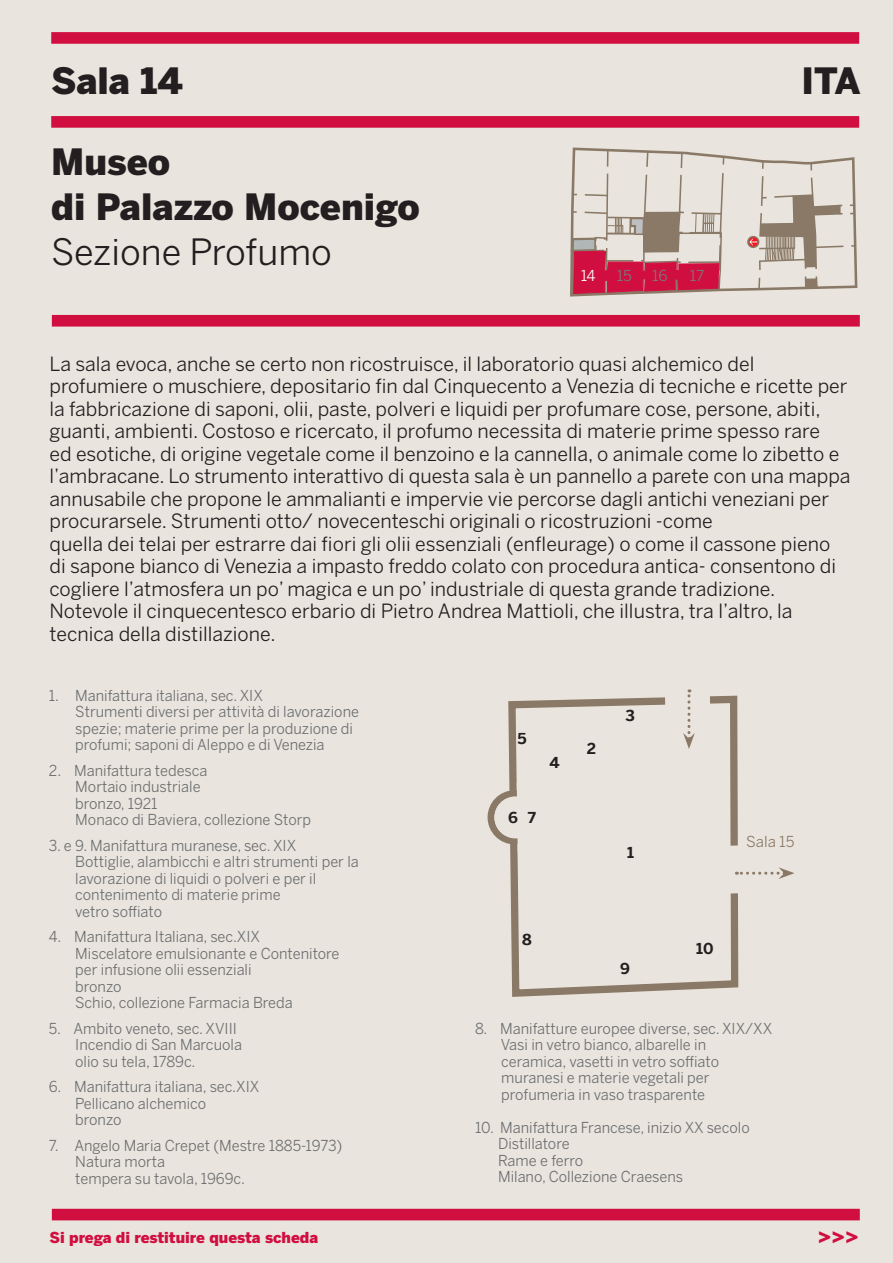
<style>
.page{position:relative;width:893px;height:1263px;background:#e9e5de}
.page>*{position:absolute;margin:0;border:0;box-sizing:border-box;transform-origin:0 0}
.t1{font:900 36px/45px "Benton Sans";color:#231f20}
.t2{font:36px "Benton Sans";color:#231f20}
.t3{font:900 21px "Benton Sans";color:#d10e40}
.t4{font:19.5px/22.5px "Benton Sans";color:#231f20}
.t5{font:700 15.15px "Benton Sans";color:#231f20}
.t6{font:15px/16.5px "Benton Sans";color:#6c6d70}
.t7{font:900 15px "Benton Sans";color:#d10e40}
.t8{font:15px "Benton Sans";color:#8a7966}
.t9{font:15px "Benton Sans";color:#787a7d}
.t10{font:15px "Benton Sans";color:#fff}
</style>
<div class="page">
<div style="left:52px;top:1209px;width:808px;height:11px;background:#d10e40"></div>
<div style="left:51px;top:32px;width:808px;height:12px;background:#d10e40"></div>
<div style="left:52px;top:315px;width:808px;height:12px;background:#d10e40"></div>
<div style="left:51px;top:116px;width:808px;height:12px;background:#d10e40"></div>
<svg style="left:504px;top:692px;width:238px;height:309px;background:#e0dbd3"></svg>
<div style="left:665px;top:689px;width:46px;height:60px;background:#e9e5de"></div>
<div style="left:717px;top:845px;width:77px;height:49px;background:#e9e5de"></div>
<div style="left:488px;top:790px;width:54px;height:54px;border:7px solid #8a7966;border-radius:50%"></div>
<div style="left:494px;top:796px;width:42px;height:42px;background:#e9e5de;border-radius:50%"></div>
<div style="left:517px;top:778px;width:58px;height:76px;background:#e9e5de"></div>
<svg style="left:569px;top:146px;width:290px;height:152px;background:#d4bab7"></svg>
<h1 class="t1" style="left:51px;top:58px;width:133px">Sala 14</h1>
<h1 class="t1" style="left:801px;top:58px;width:61px">ITA</h1>
<h1 class="t1" style="left:51px;top:139px;width:370px">Museo<br>di Palazzo Mocenigo</h1>
<h1 class="t2" style="left:51px;top:230px;width:282px">Sezione Profumo</h1>
<p class="t10" style="left:581px;top:266px;width:16px">14</p>
<p class="t9" style="left:617px;top:267px;width:17px">15</p>
<p class="t9" style="left:652px;top:267px;width:17px">16</p>
<p class="t9" style="left:690px;top:267px;width:16px">17</p>
<p class="t4" style="left:49px;top:353px;width:802px">La sala evoca, anche se certo non ricostruisce, il laboratorio quasi alchemico del profumiere o muschiere, depositario fin dal Cinquecento a Venezia di tecniche e ricette per la fabbricazione di saponi, olii, paste, polveri e liquidi per profumare cose, persone, abiti, guanti, ambienti. Costoso e ricercato, il profumo necessita di materie prime spesso rare<br>ed esotiche, di origine vegetale come il benzoino e la cannella, o animale come lo zibetto e l’ambracane. Lo strumento interattivo di questa sala è un pannello a parete con una mappa annusabile che propone le ammalianti e impervie vie percorse dagli antichi veneziani per procurarsele. Strumenti otto/ novecenteschi originali o ricostruzioni -come<br>quella dei telai per estrarre dai fiori gli olii essenziali (enfleurage) o come il cassone pieno di sapone bianco di Venezia a impasto freddo colato con procedura antica- consentono di cogliere l’atmosfera un po’ magica e un po’ industriale di questa grande tradizione.<br>Notevole il cinquecentesco erbario di Pietro Andrea Mattioli, che illustra, tra l’altro, la tecnica della distillazione.</p>
<p class="t6" style="left:75px;top:687px;width:285px;text-indent:-26px">1. Manifattura italiana, sec. XIX<br>Strumenti diversi per attività di lavorazione spezie; materie prime per la produzione di profumi; saponi di Aleppo e di Venezia</p>
<p class="t6" style="left:75px;top:762px;width:237px;text-indent:-26px">2. Manifattura tedesca<br>Mortaio industriale<br>bronzo, 1921<br>Monaco di Baviera, collezione Storp</p>
<p class="t6" style="left:75px;top:837px;width:285px;text-indent:-26px">3. e 9. Manifattura muranese, sec. XIX Bottiglie, alambicchi e altri strumenti per la lavorazione di liquidi o polveri e per il contenimento di materie prime<br>vetro soffiato</p>
<p class="t6" style="left:75px;top:929px;width:266px;text-indent:-26px">4. Manifattura Italiana, sec.XIX<br>Miscelatore emulsionante e Contenitore per infusione olii essenziali<br>bronzo<br>Schio, collezione Farmacia Breda</p>
<p class="t6" style="left:75px;top:1020px;width:168px;text-indent:-26px">5. Ambito veneto, sec. XVIII<br>Incendio di San Marcuola olio su tela, 1789c.</p>
<p class="t6" style="left:75px;top:1079px;width:186px;text-indent:-26px">6. Manifattura italiana, sec.XIX<br>Pellicano alchemico<br>bronzo</p>
<p class="t6" style="left:75px;top:1137px;width:269px;text-indent:-26px">7. Angelo Maria Crepet (Mestre 1885-1973)<br>Natura morta<br>tempera su tavola, 1969c.</p>
<p class="t7" style="left:49px;top:1229px;width:270px">Si prega di restituire questa scheda</p>
<p class="t5" style="left:517px;top:729px;width:11px">5</p>
<p class="t5" style="left:549px;top:753px;width:12px">4</p>
<p class="t5" style="left:508px;top:808px;width:29px">6 7</p>
<p class="t5" style="left:587px;top:739px;width:11px">2</p>
<p class="t5" style="left:625px;top:706px;width:11px">3</p>
<p class="t5" style="left:627px;top:844px;width:8px">1</p>
<p class="t8" style="left:746px;top:833px;width:50px">Sala 15</p>
<p class="t5" style="left:522px;top:931px;width:11px">8</p>
<p class="t5" style="left:620px;top:959px;width:11px">9</p>
<p class="t5" style="left:696px;top:939px;width:19px">10</p>
<p class="t6" style="left:501px;top:1020px;width:273px;text-indent:-26px">8. Manifatture europee diverse, sec. XIX/XX Vasi in vetro bianco, albarelle in ceramica, vasetti in vetro soffiato muranesi e materie vegetali per profumeria in vaso trasparente</p>
<p class="t6" style="left:498px;top:1119px;width:253px;text-indent:-23px">10. Manifattura Francese, inizio XX secolo<br>Distillatore<br>Rame e ferro<br>Milano, Collezione Craesens</p>
<p class="t3" style="left:818px;top:1223px;width:42px">&gt;&gt;&gt;</p>
</div>
